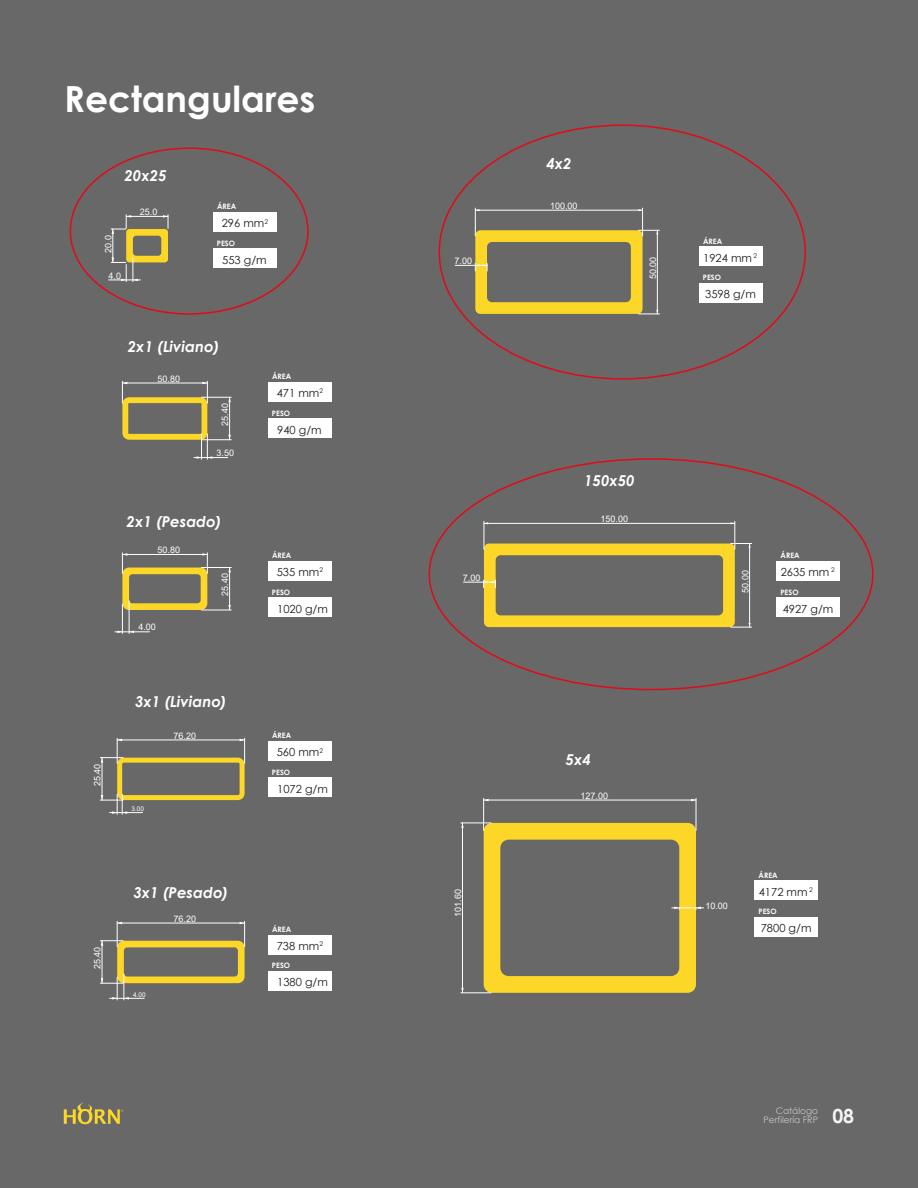
<style>
.page{position:relative;width:918px;height:1188px;background:#676867}
.page>*{position:absolute;margin:0;border:0;box-sizing:border-box;transform-origin:0 0}
.t1{font:700 36px "Century Gothic";color:#fff}
.t2{font:700 19.5px "Century Gothic";color:#f6f5f5}
.t3{font:italic 700 15px "Century Gothic";color:#fff}
.t4{font:11.1px "Century Gothic";color:#1d1d1c}
.t5{font:9px "Arial";color:#fff}
.t6{font:9px/9px "Century Gothic";color:#c7c6c6;text-align:right}
.t7{font:700 7.5px "Century Gothic";color:#fff}
.t8{font:6.45px "Arial";color:#fff}
</style>
<div class="page">
<svg style="left:64px;top:1102px;width:59px;height:22px"></svg>
<div style="left:213px;top:249px;width:63px;height:19px;background:#fff"></div>
<div style="left:213px;top:212px;width:63px;height:20px;background:#fff"></div>
<div style="left:699px;top:283px;width:63px;height:19px;background:#fff"></div>
<div style="left:699px;top:246px;width:64px;height:20px;background:#fff"></div>
<div style="left:268px;top:418px;width:63px;height:20px;background:#fff"></div>
<div style="left:268px;top:382px;width:64px;height:19px;background:#fff"></div>
<div style="left:268px;top:597px;width:63px;height:20px;background:#fff"></div>
<div style="left:268px;top:561px;width:64px;height:19px;background:#fff"></div>
<div style="left:268px;top:778px;width:63px;height:19px;background:#fff"></div>
<div style="left:268px;top:741px;width:64px;height:20px;background:#fff"></div>
<div style="left:268px;top:971px;width:63px;height:20px;background:#fff"></div>
<div style="left:268px;top:935px;width:64px;height:19px;background:#fff"></div>
<div style="left:776px;top:597px;width:64px;height:20px;background:#fff"></div>
<div style="left:776px;top:561px;width:64px;height:19px;background:#fff"></div>
<div style="left:754px;top:917px;width:64px;height:20px;background:#fff"></div>
<div style="left:754px;top:881px;width:64px;height:19px;background:#fff"></div>
<svg style="left:100px;top:738px;width:145px;height:76px"></svg>
<hr style="left:115px;top:631px;width:35px;height:1px;background:#fff">
<svg style="left:100px;top:921px;width:145px;height:79px"></svg>
<svg style="left:117px;top:553px;width:114px;height:80px"></svg>
<hr style="left:672px;top:907px;width:32px;height:1px;background:#fff">
<svg style="left:484px;top:823px;width:217px;height:170px"></svg>
<hr style="left:461px;top:823px;width:30px;height:1px;background:#fff">
<hr style="left:461px;top:992px;width:30px;height:1px;background:#fff">
<hr style="left:462px;top:823px;width:1px;height:170px;background:#fff">
<hr style="left:483px;top:798px;width:1px;height:32px;background:#fff">
<hr style="left:696px;top:798px;width:1px;height:32px;background:#fff">
<hr style="left:484px;top:800px;width:212px;height:1px;background:#fff">
<hr style="left:455px;top:265px;width:32px;height:1px;background:#fff">
<hr style="left:464px;top:582px;width:32px;height:1px;background:#fff">
<svg style="left:475px;top:208px;width:184px;height:107px"></svg>
<svg style="left:483px;top:521px;width:269px;height:107px"></svg>
<hr style="left:109px;top:280px;width:31px;height:1px;background:#fff">
<svg style="left:111px;top:215px;width:58px;height:67px"></svg>
<svg style="left:122px;top:381px;width:109px;height:78px"></svg>
<h1 class="t1" style="left:64px;top:72px;width:253px">Rectangulares</h1>
<h3 class="t3" style="left:125px;top:165px;width:44px">20x25</h3>
<p class="t5" style="left:102px;top:253px;width:19px;rotate:-90deg">20.0</p>
<p class="t5" style="left:109px;top:269px;width:14px">4.0</p>
<p class="t5" style="left:140px;top:206px;width:19px">25.0</p>
<p class="t7" style="left:217px;top:201px;width:21px">ÁREA</p>
<p class="t7" style="left:217px;top:237px;width:20px">PESO</p>
<p class="t4" style="left:222px;top:216px;width:48px">296 mm<sup>2</sup></p>
<p class="t4" style="left:222px;top:252px;width:46px">553 g/m</p>
<p class="t5" style="left:91px;top:786px;width:24px;rotate:-90deg">25.40</p>
<h3 class="t3" style="left:128px;top:335px;width:93px">2x1 (Liviano)</h3>
<p class="t5" style="left:158px;top:372px;width:24px">50.80</p>
<p class="t5" style="left:219px;top:426px;width:24px;rotate:-90deg">25.40</p>
<p class="t5" style="left:217px;top:447px;width:19px">3.50</p>
<h3 class="t3" style="left:127px;top:510px;width:96px">2x1 (Pesado)</h3>
<p class="t5" style="left:158px;top:544px;width:24px">50.80</p>
<p class="t5" style="left:138px;top:621px;width:19px">4.00</p>
<p class="t5" style="left:219px;top:596px;width:24px;rotate:-90deg">25.40</p>
<h3 class="t3" style="left:135px;top:690px;width:93px">3x1 (Liviano)</h3>
<p class="t8" style="left:131px;top:805px;width:14px">3.00</p>
<p class="t5" style="left:174px;top:729px;width:24px">76.20</p>
<p class="t5" style="left:91px;top:969px;width:24px;rotate:-90deg">25.40</p>
<h3 class="t3" style="left:134px;top:881px;width:96px">3x1 (Pesado)</h3>
<p class="t8" style="left:133px;top:990px;width:14px">4.00</p>
<p class="t5" style="left:174px;top:912px;width:24px">76.20</p>
<p class="t7" style="left:272px;top:371px;width:21px">ÁREA</p>
<p class="t7" style="left:272px;top:407px;width:20px">PESO</p>
<p class="t4" style="left:277px;top:385px;width:48px">471 mm<sup>2</sup></p>
<p class="t4" style="left:277px;top:422px;width:46px">940 g/m</p>
<p class="t7" style="left:272px;top:550px;width:21px">ÁREA</p>
<p class="t7" style="left:272px;top:586px;width:20px">PESO</p>
<p class="t4" style="left:277px;top:564px;width:48px">535 mm<sup>2</sup></p>
<p class="t4" style="left:277px;top:601px;width:52px">1020 g/m</p>
<p class="t7" style="left:272px;top:730px;width:21px">ÁREA</p>
<p class="t7" style="left:272px;top:766px;width:20px">PESO</p>
<p class="t4" style="left:277px;top:744px;width:48px">560 mm<sup>2</sup></p>
<p class="t4" style="left:277px;top:781px;width:52px">1072 g/m</p>
<p class="t7" style="left:272px;top:924px;width:21px">ÁREA</p>
<p class="t7" style="left:272px;top:960px;width:20px">PESO</p>
<p class="t4" style="left:277px;top:938px;width:48px">738 mm<sup>2</sup></p>
<p class="t4" style="left:277px;top:975px;width:52px">1380 g/m</p>
<p class="t5" style="left:455px;top:255px;width:19px">7.00</p>
<h3 class="t3" style="left:546px;top:153px;width:27px">4x2</h3>
<p class="t5" style="left:550px;top:200px;width:29px">100.00</p>
<p class="t5" style="left:647px;top:279px;width:24px;rotate:-90deg">50.00</p>
<p class="t7" style="left:703px;top:235px;width:21px">ÁREA</p>
<p class="t7" style="left:703px;top:272px;width:20px">PESO</p>
<p class="t4" style="left:703px;top:250px;width:55px">1924 mm <sup>2</sup></p>
<p class="t4" style="left:705px;top:286px;width:52px">3598 g/m</p>
<p class="t5" style="left:463px;top:572px;width:19px">7.00</p>
<p class="t5" style="left:452px;top:917px;width:29px;rotate:-90deg">101.60</p>
<h3 class="t3" style="left:584px;top:470px;width:52px">150x50</h3>
<p class="t5" style="left:601px;top:513px;width:29px">150.00</p>
<h3 class="t3" style="left:566px;top:748px;width:27px">5x4</h3>
<p class="t5" style="left:581px;top:789px;width:29px">127.00</p>
<p class="t5" style="left:739px;top:593px;width:24px;rotate:-90deg">50.00</p>
<p class="t7" style="left:781px;top:550px;width:21px">ÁREA</p>
<p class="t7" style="left:780px;top:586px;width:20px">PESO</p>
<p class="t4" style="left:781px;top:564px;width:55px">2635 mm <sup>2</sup></p>
<p class="t4" style="left:783px;top:601px;width:52px">4927 g/m</p>
<p class="t5" style="left:705px;top:900px;width:24px">10.00</p>
<p class="t7" style="left:759px;top:869px;width:21px">ÁREA</p>
<p class="t7" style="left:759px;top:906px;width:20px">PESO</p>
<p class="t4" style="left:759px;top:884px;width:55px">4172 mm <sup>2</sup></p>
<p class="t4" style="left:761px;top:921px;width:52px">7800 g/m</p>
<p class="t6" style="left:764px;top:1106px;width:56px">Catálogo<br>Perfilería FRP</p>
<h2 class="t2" style="left:832px;top:1101px;width:23px">08</h2>
</div>
